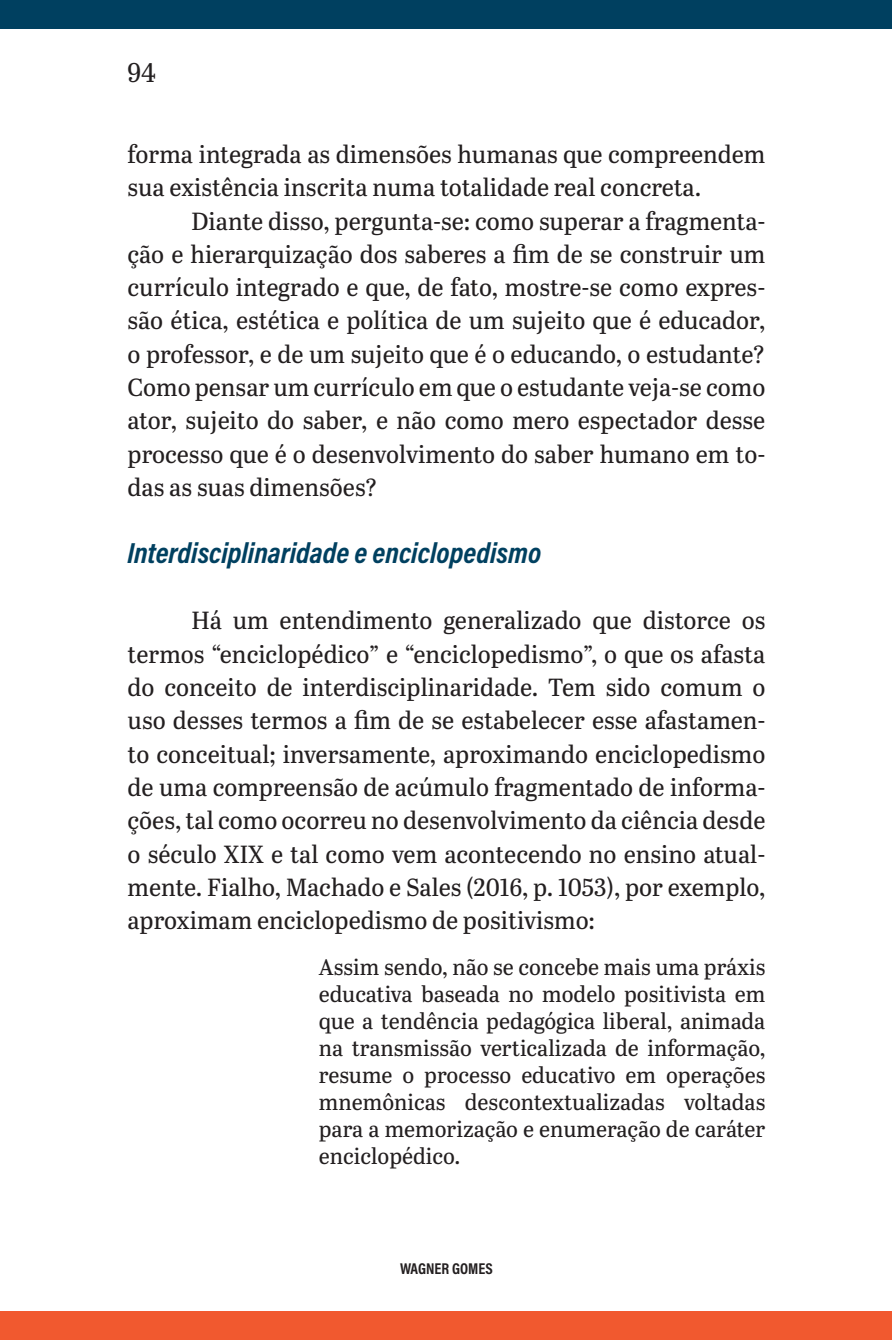
<style>
.page{position:relative;width:893px;height:1340px;background:#fff}
.page>*{position:absolute;margin:0;border:0;box-sizing:border-box;transform-origin:0 0}
.TÍTULO_INTERNO_02{font:italic 700 29.25px "Acumin Pro Cond";color:#004060}
.t1{font:27px "Abril Titling";color:#231f20}
.t2{font:24.75px/33.3px "Abril Titling";color:#231f20;text-align:justify}
.RECUO{font:22.5px/27px "Abril Titling";color:#231f20;text-align:justify}
.t3{font:700 15.75px "Acumin Pro Cond";color:#231f20}
</style>
<div class="page">
<div style="left:0;top:0;width:891px;height:29px;background:#004060"></div>
<div style="left:0;top:1311px;width:891px;height:28px;background:#f1592f"></div>
<p class="t1" style="left:128px;top:53px;width:30px">94</p>
<p class="t2" style="left:128px;top:136px;width:639px">forma integrada as dimensões humanas que compreendem sua existência inscrita numa totalidade real concreta.</p>
<p class="t2" style="left:128px;top:203px;width:639px;text-indent:64px">Diante disso, pergunta-se: como superar a fragmenta&shy;ção e hierarquização dos saberes a fim de se construir um currículo integrado e que, de fato, mostre-se como expres&shy;são ética, estética e política de um sujeito que é educador, o professor, e de um sujeito que é o educando, o estudante?<br>Como pensar um currículo em que o estudante veja-se como ator, sujeito do saber, e não como mero espectador desse processo que é o desenvolvimento do saber humano em to&shy;das as suas dimensões?</p>
<p class="TÍTULO_INTERNO_02" style="left:128px;top:533px;width:415px">Interdisciplinaridade e enciclopedismo</p>
<p class="t2" style="left:128px;top:602px;width:639px;text-indent:64px">Há um entendimento generalizado que distorce os termos “enciclopédico” e “enciclopedismo”, o que os afasta do conceito de interdisciplinaridade. Tem sido comum o uso desses termos a fim de se estabelecer esse afastamen&shy;to conceitual; inversamente, aproximando enciclopedismo de uma compreensão de acúmulo fragmentado de informa&shy;ções, tal como ocorreu no desenvolvimento da ciência desde o século XIX e tal como vem acontecendo no ensino atual&shy;mente. Fialho, Machado e Sales (2016, p. 1053), por exemplo, aproximam enciclopedismo de positivismo:</p>
<p class="RECUO" style="left:319px;top:952px;width:448px">Assim sendo, não se concebe mais uma práxis educativa baseada no modelo positivista em que a tendência pedagógica liberal, animada na transmissão verticalizada de informação, resume o processo educativo em operações mnemônicas descontextualizadas voltadas para a memorização e enumeração de caráter enciclopédico.</p>
<p class="t3" style="left:400px;top:1258px;width:94px">WAGNER GOMES</p>
</div>
